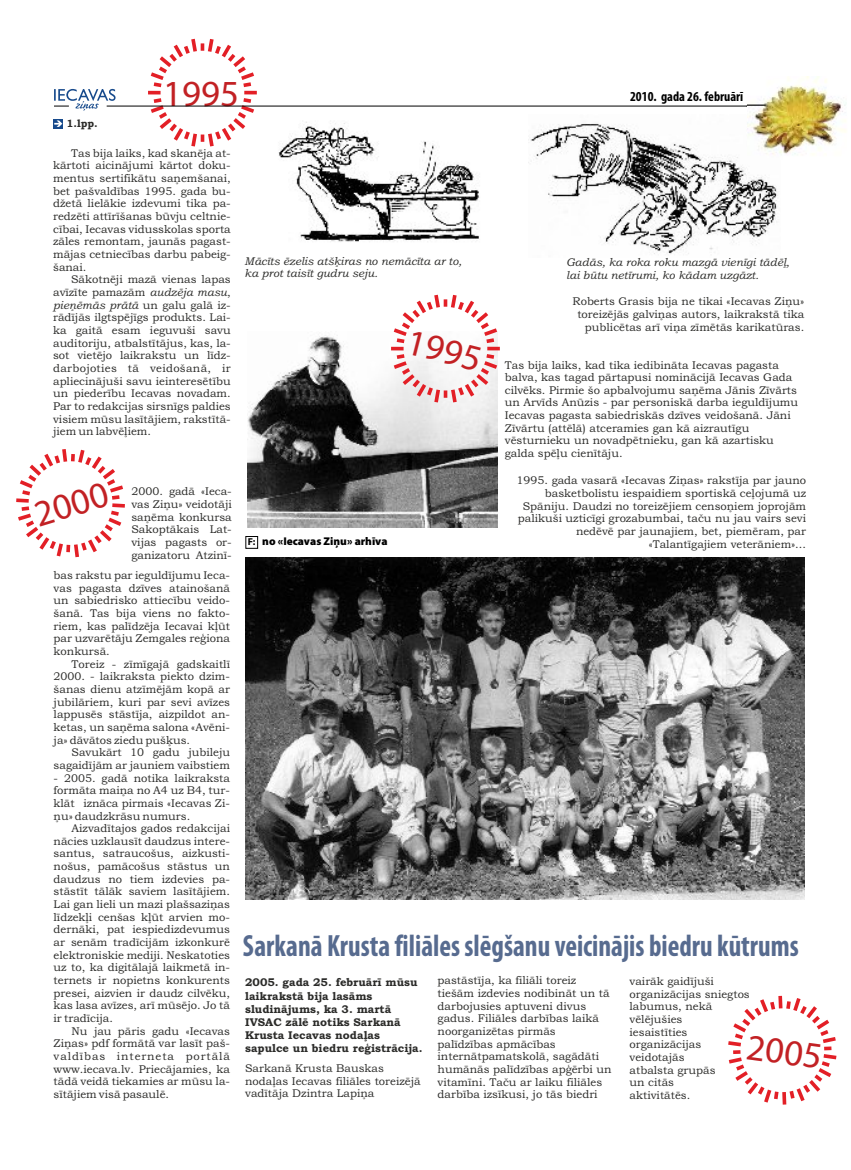
<style>
.page{position:relative;width:851px;height:1170px;background:#fff}
.page>*{position:absolute;margin:0;border:0;box-sizing:border-box;transform-origin:0 0}
.t1{font:36.88px "Myriad Pro";color:#c22124}
.t2{font:700 condensed 30.75px "Myriad Pro";color:#576b8f;scale:.91 1}
.t3{font:700 condensed 13.75px "Myriad Pro";color:#000}
.t4{font:11.25px/12.6px "Bookman Old Style";color:#2b2b29}
.t5{font:italic 11.25px/12.5px "Bookman Old Style";color:#2b2b29}
.t6{font:11.25px "Bookman Old Style";letter-spacing:.025em;color:#2b2b29}
.t7{font:11.25px "Bookman Old Style";letter-spacing:.08em;color:#2b2b29}
.t8{font:900 11.25px "Myriad Pro";color:#000}
.t9{font:10.62px "Bookman Old Style";color:#2b2b29}
.s1{font-style:italic}
.s2{font-style:normal}
.s3{font-weight:700;font-size:10px}
</style>
<div class="page">
<img style="left:528px;top:150px;width:250px;height:104px">
<img style="left:278px;top:150px;width:202px;height:92px">
<img style="left:247px;top:335px;width:250px;height:193px">
<div style="left:53px;top:119px;width:10px;height:9px;background:#174a8c"></div>
<img style="left:245px;top:557px;width:559px;height:342px">
<svg style="left:54px;top:38px;width:692px;height:112px"></svg>
<svg style="left:387px;top:294px;width:113px;height:112px"></svg>
<img style="left:746px;top:105px;width:32px;height:54px">
<svg style="left:728px;top:995px;width:109px;height:110px"></svg>
<svg style="left:16px;top:449px;width:109px;height:109px"></svg>
<div style="left:245px;top:536px;width:13px;height:12px;border:1px solid #000"></div>
<img style="left:747px;top:77px;width:99px;height:80px">
<p class="t9" style="left:66px;top:120px;width:33px">1.lpp.</p>
<p class="t1" style="left:163px;top:78px;width:77px">1995</p>
<p class="t4" style="left:71px;top:147px;width:161px">Tas bija laiks, kad skanēja at-</p>
<p class="t4" style="left:53px;top:160px;width:179px">kārtoti aicinājumi kārtot doku-</p>
<p class="t4" style="left:53px;top:173px;width:179px">mentus sertifikātu saņemšanai,</p>
<p class="t4" style="left:53px;top:185px;width:179px">bet pašvaldības 1995. gada bu-</p>
<p class="t4" style="left:53px;top:198px;width:179px">džetā lielākie izdevumi tika pa-</p>
<p class="t4" style="left:53px;top:211px;width:179px">redzēti attīrīšanas būvju celtnie-</p>
<p class="t4" style="left:53px;top:223px;width:179px">cībai, Iecavas vidusskolas sporta</p>
<p class="t4" style="left:53px;top:236px;width:179px">zāles remontam, jaunās pagast-</p>
<p class="t4" style="left:53px;top:249px;width:179px">mājas cetniecības darbu pabeig-</p>
<p class="t4" style="left:53px;top:261px;width:35px">šanai.</p>
<p class="t4" style="left:71px;top:274px;width:161px">Sākotnēji mazā vienas lapas</p>
<p class="t4" style="left:53px;top:287px;width:179px">avīzīte pamazām <span class="s1">audzēja masu</span>,</p>
<p class="t5" style="left:53px;top:299px;width:179px">pieņēmās prātā <span class="s2">un galu galā iz-</span></p>
<p class="t4" style="left:53px;top:312px;width:179px">rādījās ilgtspējīgs produkts. Lai-</p>
<p class="t4" style="left:53px;top:325px;width:179px">ka gaitā esam ieguvuši savu</p>
<p class="t4" style="left:53px;top:337px;width:179px">auditoriju, atbalstītājus, kas, la-</p>
<p class="t4" style="left:53px;top:350px;width:179px">sot vietējo laikrakstu un līdz-</p>
<p class="t6" style="left:53px;top:364px;width:179px">darbojoties tā veidošanā, ir</p>
<p class="t4" style="left:53px;top:375px;width:179px">apliecinājuši savu ieinteresētību</p>
<p class="t4" style="left:53px;top:388px;width:179px">un piederību Iecavas novadam.</p>
<p class="t4" style="left:53px;top:401px;width:179px">Par to redakcijas sirsnīgs paldies</p>
<p class="t4" style="left:53px;top:413px;width:179px">visiem mūsu lasītājiem, rakstītā-</p>
<p class="t4" style="left:53px;top:426px;width:99px">jiem un labvēļiem.</p>
<p class="t5" style="left:244px;top:255px;width:219px">Mācīts ēzelis atšķiras no nemācīta ar to, ka prot taisīt gudru seju.</p>
<p class="t1" style="left:411px;top:326px;width:77px;rotate:14deg">1995</p>
<p class="t3" style="left:630px;top:91px;width:115px">2010. gada 26. februārī</p>
<p class="t5" style="left:566px;top:257px;width:225px">Gadās, ka roka roku mazgā vienīgi tādēļ, lai būtu netīrumi, ko kādam uzgāzt.</p>
<p class="t4" style="left:572px;top:296px;width:233px;text-align:right">Roberts Grasis bija ne tikai «Iecavas Ziņu» toreizējās galviņas autors, laikrakstā tika publicētas arī viņa zīmētās karikatūras.</p>
<p class="t4" style="left:504px;top:359px;width:295px">Tas bija laiks, kad tika iedibināta Iecavas pagasta balva, kas tagad pārtapusi nominācijā Iecavas Gada cilvēks. Pirmie šo apbalvojumu saņēma Jānis Zīvārts un Arvīds Anūzis - par personiskā darba ieguldījumu Iecavas pagasta sabiedriskās dzīves veidošanā. Jāni Zīvārtu (attēlā) atceramies gan kā aizrautīgu vēsturnieku un novadpētnieku, gan kā azartisku galda spēļu cienītāju.</p>
<p class="t1" style="left:31px;top:500px;width:77px;rotate:-17deg">2000</p>
<p class="t4" style="left:131px;top:486px;width:102px;text-align:justify">2000. gadā «Ieca&shy;vas Ziņu» veidotāji saņēma konkursa Sakoptākais Lat&shy;vijas pagasts or&shy;ganizatoru Atzinī-</p>
<p class="t4" style="left:54px;top:569px;width:178px">bas rakstu par ieguldījumu Ieca-</p>
<p class="t4" style="left:54px;top:582px;width:178px">vas pagasta dzīves atainošanā</p>
<p class="t4" style="left:54px;top:595px;width:178px">un sabiedrisko attiecību veido-</p>
<p class="t4" style="left:54px;top:607px;width:178px">šanā. Tas bija viens no fakto-</p>
<p class="t4" style="left:54px;top:620px;width:178px">riem, kas palīdzēja Iecavai kļūt</p>
<p class="t4" style="left:54px;top:633px;width:178px">par uzvarētāju Zemgales reģiona</p>
<p class="t4" style="left:54px;top:645px;width:58px">konkursā.</p>
<p class="t4" style="left:72px;top:658px;width:160px">Toreiz - zīmīgajā gadskaitlī</p>
<p class="t4" style="left:54px;top:671px;width:178px">2000. - laikraksta piekto dzim-</p>
<p class="t4" style="left:54px;top:683px;width:178px">šanas dienu atzīmējām kopā ar</p>
<p class="t4" style="left:54px;top:696px;width:178px">jubilāriem, kuri par sevi avīzes</p>
<p class="t4" style="left:54px;top:709px;width:178px">lappusēs stāstīja, aizpildot an-</p>
<p class="t4" style="left:54px;top:721px;width:178px">ketas, un saņēma salona «Avēni-</p>
<p class="t4" style="left:54px;top:734px;width:138px">ja» dāvātos ziedu pušķus.</p>
<p class="t4" style="left:72px;top:747px;width:160px">Savukārt 10 gadu jubileju</p>
<p class="t4" style="left:54px;top:759px;width:178px">sagaidījām ar jauniem vaibstiem</p>
<p class="t4" style="left:54px;top:772px;width:178px">- 2005. gadā notika laikraksta</p>
<p class="t4" style="left:54px;top:785px;width:178px">formāta maiņa no A4 uz B4, tur-</p>
<p class="t4" style="left:54px;top:797px;width:178px">klāt iznāca pirmais «Iecavas Zi-</p>
<p class="t4" style="left:54px;top:810px;width:138px">ņu» daudzkrāsu numurs.</p>
<p class="t4" style="left:72px;top:823px;width:160px">Aizvadītajos gados redakcijai</p>
<p class="t4" style="left:54px;top:835px;width:178px">nācies uzklausīt daudzus intere-</p>
<p class="t4" style="left:54px;top:848px;width:178px">santus, satraucošus, aizkusti-</p>
<p class="t4" style="left:54px;top:861px;width:178px">nošus, pamācošus stāstus un</p>
<p class="t4" style="left:54px;top:873px;width:178px">daudzus no tiem izdevies pa-</p>
<p class="t4" style="left:54px;top:886px;width:178px">stāstīt tālāk saviem lasītājiem.</p>
<p class="t4" style="left:54px;top:899px;width:178px">Lai gan lieli un mazi plašsaziņas</p>
<p class="t4" style="left:54px;top:911px;width:178px">līdzekļi cenšas kļūt arvien mo-</p>
<p class="t4" style="left:54px;top:924px;width:178px">dernāki, pat iespiedizdevumus</p>
<p class="t4" style="left:54px;top:936px;width:178px">ar senām tradīcijām izkonkurē</p>
<p class="t4" style="left:54px;top:949px;width:178px">elektroniskie mediji. Neskatoties</p>
<p class="t4" style="left:54px;top:962px;width:178px">uz to, ka digitālajā laikmetā in-</p>
<p class="t4" style="left:54px;top:974px;width:178px">ternets ir nopietns konkurents</p>
<p class="t4" style="left:54px;top:987px;width:178px">presei, aizvien ir daudz cilvēku,</p>
<p class="t4" style="left:54px;top:1000px;width:178px">kas lasa avīzes, arī mūsējo. Jo tā</p>
<p class="t4" style="left:54px;top:1012px;width:61px">ir tradīcija.</p>
<p class="t4" style="left:72px;top:1025px;width:160px">Nu jau pāris gadu «Iecavas</p>
<p class="t4" style="left:54px;top:1038px;width:178px">Ziņas» pdf formātā var lasīt paš-</p>
<p class="t7" style="left:54px;top:1051px;width:178px">valdības interneta portālā</p>
<p class="t4" style="left:54px;top:1063px;width:178px">www.iecava.lv. Priecājamies, ka</p>
<p class="t4" style="left:54px;top:1076px;width:178px">tādā veidā tiekamies ar mūsu la-</p>
<p class="t4" style="left:54px;top:1088px;width:117px">sītājiem visā pasaulē.</p>
<p class="t8" style="left:248px;top:536px;width:141px"><span class="s3">F:</span> no «Iecavas Ziņu» arhīva</p>
<p class="t4" style="left:516px;top:475px;width:291px;text-align:right">1995. gada vasarā «Iecavas Ziņas» rakstīja par jauno basketbolistu iespaidiem sportiskā ceļojumā uz Spāniju. Daudzi no toreizējiem censoņiem joprojām palikuši uzticīgi grozabumbai, taču nu jau vairs sevi nedēvē par jaunajiem, bet, piemēram, par «Talantīgajiem veterāniem»...</p>
<p class="t2" style="left:243px;top:932px;width:612px">Sarkanā Krusta filiāles slēgšanu veicinājis biedru kūtrums</p>
<p class="t4" style="left:245px;top:977px;width:179px;line-height:13.1px">2005. gada 25. februārī mūsu laikrakstā bija lasāms sludinājums, ka 3. martā<br>IVSAC zālē notiks Sarkanā<br>Krusta Iecavas nodaļas sapulce un biedru reģistrācija.</p>
<p class="t4" style="left:245px;top:1062px;width:177px">Sarkanā Krusta Bauskas nodaļas Iecavas filiāles toreizējā vadītāja Dzintra Lapiņa</p>
<p class="t4" style="left:437px;top:975px;width:175px">pastāstīja, ka filiāli toreiz tiešām izdevies nodibināt un tā darbojusies aptuveni divus gadus. Filiāles darbības laikā noorganizētas pirmās palīdzības apmācības internātpamatskolā, sagādāti humānās palīdzības apģērbi un vitamīni. Taču ar laiku filiāles darbība izsīkusi, jo tās biedri</p>
<p class="t4" style="left:629px;top:975px;width:122px">vairāk gaidījuši organizācijas sniegtos labumus, nekā vēlējušies<br>iesaistīties organizācijas veidotajās<br>atbalsta grupās<br>un citās<br>aktivitātēs.</p>
<p class="t1" style="left:748px;top:1031px;width:77px;rotate:8deg">2005</p>
</div>
